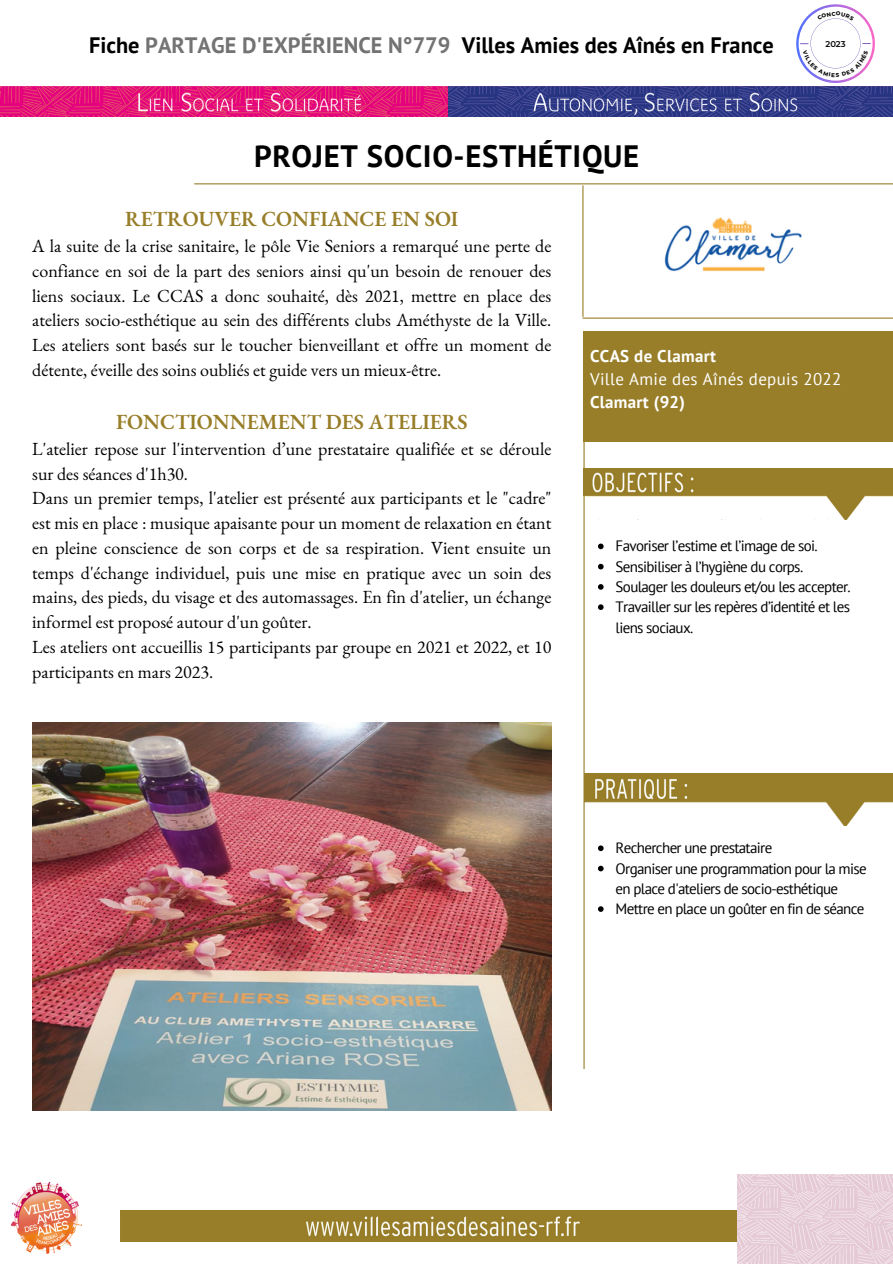
<style>
.page{position:relative;width:893px;height:1264px;background:#fff}
.page>*{position:absolute;margin:0;border:0;box-sizing:border-box;transform-origin:0 0}
.t1{font:700 30.75px "PT Sans";letter-spacing:.02em;color:#000}
.t2{font:700 22.35px "PT Sans";color:#000}
.t3{font:600 21px "EB Garamond";color:#987e28}
.t4{font:18px/24.8px "EB Garamond";color:#000;text-align:justify}
.t5{font:16.95px "PT Sans";letter-spacing:.02em;color:#fff}
.t6{font:700 16.95px "PT Sans";letter-spacing:.02em;color:#fff}
.t7{font:15px/20.2px "PT Sans";letter-spacing:-.045em;color:#000}
.t8{font:600 8.4px "Montserrat";color:#000}
.s1{color:#737373}
</style>
<div class="page">
<hr style="left:583px;top:403px;width:1px;height:665px;background:#987e28">
<img style="left:120px;top:1210px;width:617px;height:31px">
<img style="left:737px;top:1174px;width:155px;height:89px">
<img style="left:584px;top:773px;width:308px;height:52px">
<img style="left:583px;top:468px;width:309px;height:52px">
<div style="left:583px;top:331px;width:309px;height:110px;background:#987e28"></div>
<hr style="left:195px;top:183px;width:697px;height:1px;background:#987e28">
<hr style="left:582px;top:186px;width:1px;height:130px;background:#987e28">
<hr style="left:583px;top:317px;width:309px;height:2px;background:#987e28">
<img style="left:12px;top:1182px;width:69px;height:71px">
<img style="left:664px;top:217px;width:138px;height:55px">
<img style="left:1px;top:87px;width:891px;height:29px">
<img style="left:32px;top:722px;width:519px;height:388px">
<svg style="left:598px;top:543px;width:5px;height:6px"></svg>
<svg style="left:598px;top:564px;width:5px;height:5px"></svg>
<svg style="left:598px;top:584px;width:5px;height:5px"></svg>
<svg style="left:598px;top:604px;width:5px;height:6px"></svg>
<svg style="left:598px;top:845px;width:5px;height:6px"></svg>
<svg style="left:598px;top:865px;width:5px;height:6px"></svg>
<svg style="left:598px;top:906px;width:5px;height:5px"></svg>
<svg style="left:796px;top:4px;width:78px;height:79px"></svg>
<p class="t2" style="left:89px;top:31px;width:686px">Fiche <span class="s1">PARTAGE D'EXPÉRIENCE N°779</span> Villes Amies des Aînés en France</p>
<p class="t1" style="left:254px;top:135px;width:386px">PROJET SOCIO-ESTHÉTIQUE</p>
<p class="t8" style="left:825px;top:39px;width:22px">2023</p>
<p class="t3" style="left:125px;top:205px;width:335px">RETROUVER CONFIANCE EN SOI</p>
<p class="t4" style="left:32px;top:233px;width:520px">A la suite de la crise sanitaire, le pôle Vie Seniors a remarqué une perte de confiance en soi de la part des seniors ainsi qu'un besoin de renouer des liens sociaux. Le CCAS a donc souhaité, dès 2021, mettre en place des ateliers socio-esthétique au sein des différents clubs Améthyste de la Ville.<br>Les ateliers sont basés sur le toucher bienveillant et offre un moment de détente, éveille des soins oubliés et guide vers un mieux-être.</p>
<p class="t3" style="left:116px;top:408px;width:353px">FONCTIONNEMENT DES ATELIERS</p>
<p class="t4" style="left:32px;top:436px;width:520px">L'atelier repose sur l'intervention d’une prestataire qualifiée et se déroule sur des séances d'1h30.</p>
<p class="t4" style="left:32px;top:485px;width:520px">Dans un premier temps, l'atelier est présenté aux participants et le "cadre" est mis en place : musique apaisante pour un moment de relaxation en étant en pleine conscience de son corps et de sa respiration. Vient ensuite un temps d'échange individuel, puis une mise en pratique avec un soin des mains, des pieds, du visage et des automassages. En fin d'atelier, un échange informel est proposé autour d'un goûter.</p>
<p class="t4" style="left:32px;top:634px;width:520px">Les ateliers ont accueillis 15 participants par groupe en 2021 et 2022, et 10 participants en mars 2023.</p>
<p class="t6" style="left:590px;top:344px;width:127px">CCAS de Clamart</p>
<p class="t5" style="left:590px;top:367px;width:253px">Ville Amie des Aînés depuis 2022</p>
<p class="t6" style="left:590px;top:391px;width:96px">Clamart (92)</p>
<p class="t7" style="left:615px;top:535px;width:204px">Favoriser l’estime et l’image de soi.</p>
<p class="t7" style="left:615px;top:556px;width:189px">Sensibiliser à l’hygiène du corps.</p>
<p class="t7" style="left:615px;top:576px;width:236px">Soulager les douleurs et/ou les accepter.</p>
<p class="t7" style="left:615px;top:596px;width:236px">Travailler sur les repères d’identité et les liens sociaux.</p>
<p class="t7" style="left:615px;top:837px;width:158px">Rechercher une prestataire</p>
<p class="t7" style="left:615px;top:858px;width:253px">Organiser une programmation pour la mise en place d'ateliers de socio-esthétique</p>
<p class="t7" style="left:615px;top:898px;width:250px">Mettre en place un goûter en fin de séance</p>
</div>
